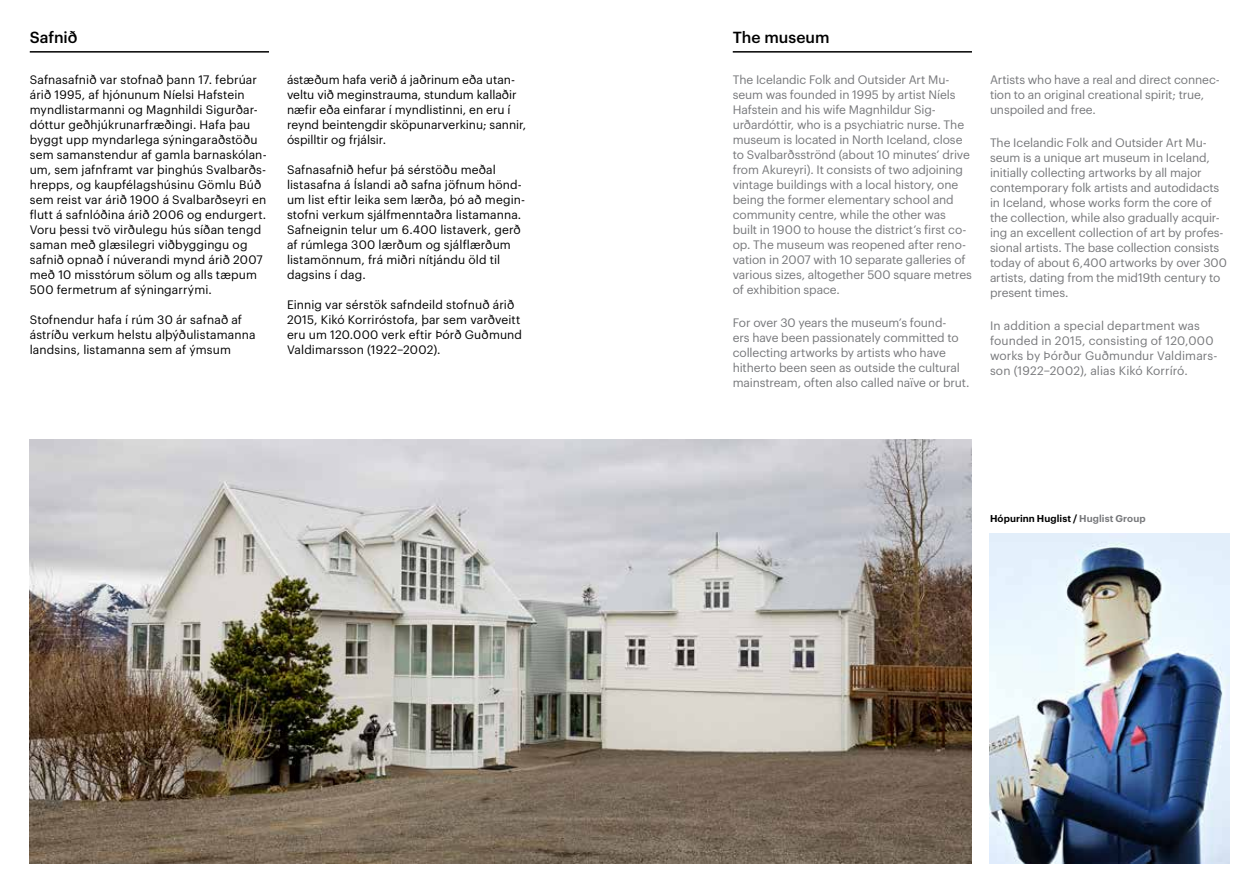
<style>
.page{position:relative;width:1259px;height:893px;background:#fff}
.page>*{position:absolute;margin:0;border:0;box-sizing:border-box;transform-origin:0 0}
.t1{font:500 15.75px "Graphik";color:#000}
.t2{font:12px/15px "Graphik";letter-spacing:-.01em;color:#77787b}
.t3{font:12px/15px "Graphik";letter-spacing:.005em;color:#000}
.t4{font:12px/15px "Graphik";letter-spacing:.01em;color:#77787b}
.t5{font:600 9.75px "Graphik";letter-spacing:.01em;color:#000}
.s1{color:#77787b}
</style>
<div class="page">
<hr style="left:733px;top:51px;width:239px;height:2px;background:#000">
<img style="left:990px;top:534px;width:239px;height:329px">
<hr style="left:30px;top:51px;width:239px;height:2px;background:#000">
<img style="left:30px;top:439px;width:942px;height:424px">
<h1 class="t1" style="left:30px;top:25px;width:49px">Safnið</h1>
<p class="t3" style="left:30px;top:71px;width:238px">Safnasafnið var stofnað þann 17. febrúar árið 1995, af hjónunum Níelsi Hafstein myndlistarmanni og Magnhildi Sigurðar&shy;dóttur geðhjúkrunarfræðingi. Hafa þau byggt upp myndarlega sýningaraðstöðu sem samanstendur af gamla barnaskólan&shy;um, sem jafnframt var þinghús Svalbarðs&shy;hrepps, og kaupfélagshúsinu Gömlu Búð sem reist var árið 1900 á Svalbarðseyri en flutt á safnlóðina árið 2006 og endurgert.<br>Voru þessi tvö virðulegu hús síðan tengd saman með glæsilegri viðbyggingu og safnið opnað í núverandi mynd árið 2007 með 10 misstórum sölum og alls tæpum 500 fermetrum af sýningarrými.</p>
<p class="t3" style="left:30px;top:311px;width:227px">Stofnendur hafa í rúm 30 ár safnað af ástríðu verkum helstu alþýðulistamanna landsins, listamanna sem af ýmsum</p>
<p class="t3" style="left:287px;top:71px;width:241px">ástæðum hafa verið á jaðrinum eða utan-- veltu við meginstrauma, stundum kallaðir næfir eða einfarar í myndlistinni, en eru í reynd beintengdir sköpunarverkinu; sannir, óspilltir og frjálsir.</p>
<p class="t3" style="left:287px;top:161px;width:240px">Safnasafnið hefur þá sérstöðu meðal listasafna á Íslandi að safna jöfnum hönd&shy;um list eftir leika sem lærða, þó að megin&shy;stofni verkum sjálfmenntaðra listamanna.<br>Safneignin telur um 6.400 listaverk, gerð af rúmlega 300 lærðum og sjálflærðum listamönnum, frá miðri nítjándu öld til dagsins í dag.</p>
<p class="t3" style="left:287px;top:296px;width:237px">Einnig var sérstök safndeild stofnuð árið 2015, Kikó Korriróstofa, þar sem varðveitt eru um 120.000 verk eftir Þórð Guðmund Valdimarsson (1922–2002).</p>
<h1 class="t1" style="left:733px;top:25px;width:98px">The museum</h1>
<p class="t2" style="left:733px;top:71px;width:241px">The Icelandic Folk and Outsider Art Mu&shy;seum was founded in 1995 by artist Níels Hafstein and his wife Magnhildur Sig&shy;urðardóttir, who is a psychiatric nurse. The museum is located in North Iceland, close to Svalbarðsströnd (about 10 minutes’ drive from Akureyri). It consists of two adjoining vintage buildings with a local history, one being the former elementary school and community centre, while the other was built in 1900 to house the district’s first co&shy;op. The museum was reopened after reno&shy;vation in 2007 with 10 separate galleries of various sizes, altogether 500 square metres of exhibition space.</p>
<p class="t2" style="left:733px;top:314px;width:238px">For over 30 years the museum’s found-<br>ers have been passionately committed to collecting artworks by artists who have hitherto been seen as outside the cultural mainstream, often also called naïve or brut.</p>
<p class="t2" style="left:990px;top:71px;width:231px">Artists who have a real and direct connec&shy;tion to an original creational spirit; true, unspoiled and free.</p>
<p class="t2" style="left:990px;top:134px;width:238px">The Icelandic Folk and Outsider Art Mu&shy;seum is a unique art museum in Iceland, initially collecting artworks by all major contemporary folk artists and autodidacts in Iceland, whose works form the core of the collection, while also gradually acquir&shy;ing an excellent collection of art by profes&shy;sional artists. The base collection consists today of about 6,400 artworks by over 300 artists, dating from the mid19th century to present times.</p>
<p class="t4" style="left:990px;top:317px;width:229px">In addition a special department was founded in 2015, consisting of 120,000 works by Þórður Guðmundur Valdimars&shy;son (1922–2002), alias Kikó Korríró.</p>
<p class="t5" style="left:990px;top:511px;width:157px">Hópurinn Huglist / <span class="s1">Huglist Group</span></p>
</div>
